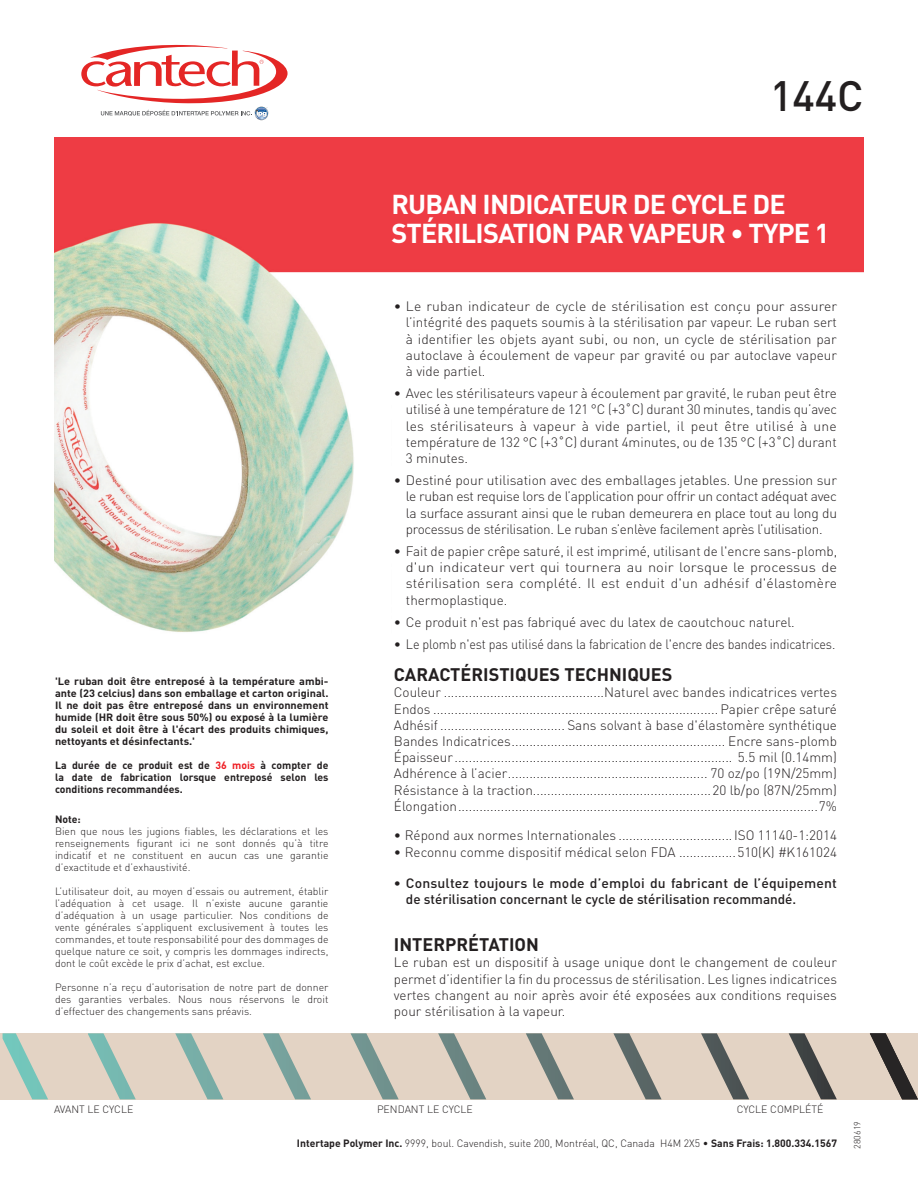
<style>
.page{position:relative;width:918px;height:1188px;background:#fff}
.page>*{position:absolute;margin:0;border:0;box-sizing:border-box;transform-origin:0 0}
.t1{font:500 42px "DIN";color:#231f20}
.t2{font:700 27px/28.5px "DIN";letter-spacing:-.03em;color:#fff}
.t3{font:700 18px "DIN";color:#231f20}
.t4{font:300 13.5px/16.2px "DIN";color:#231f20;text-align:justify}
.t5{font:500 13.5px/16.2px "DIN";color:#231f20}
.t6{font:300 10.5px/12px "DIN";color:#231f20;text-align:justify}
.t7{font:700 10.5px/12px "DIN";color:#231f20;text-align:justify;scale:1.04 1}
.t8{font:700 10.5px/12px "DIN";color:#231f20;text-align:justify}
.t9{font:300 9px "DIN";color:#231f20}
.s1{color:#ee1d23}
.s2{font-weight:700}
</style>
<div class="page">
<img style="left:54px;top:137px;width:810px;height:495px">
<svg style="left:81px;top:44px;width:207px;height:76px"></svg>
<div style="left:0;top:1033px;width:918px;height:66px;background:#e3d3c4"></div>
<svg style="left:789px;top:1033px;width:48px;height:66px"></svg>
<svg style="left:870px;top:1033px;width:48px;height:66px"></svg>
<svg style="left:701px;top:1033px;width:48px;height:66px"></svg>
<svg style="left:613px;top:1033px;width:49px;height:66px"></svg>
<svg style="left:526px;top:1033px;width:48px;height:66px"></svg>
<svg style="left:438px;top:1033px;width:48px;height:66px"></svg>
<svg style="left:351px;top:1033px;width:48px;height:66px"></svg>
<svg style="left:263px;top:1033px;width:48px;height:66px"></svg>
<svg style="left:175px;top:1033px;width:48px;height:66px"></svg>
<svg style="left:88px;top:1033px;width:48px;height:66px"></svg>
<svg style="left:3px;top:1033px;width:45px;height:66px"></svg>
<h1 class="t1" style="left:770px;top:69px;width:95px">144C</h1>
<p class="t7" style="left:55px;top:675px;width:264px">'Le ruban doit être entreposé à la température ambi&shy;ante (23 celcius) dans son emballage et carton original.<br>Il ne doit pas être entreposé dans un environnement humide (HR doit être sous 50%) ou exposé à la lumière du soleil et doit être à l'écart des produits chimiques, nettoyants et désinfectants.'</p>
<p class="t8" style="left:55px;top:759px;width:275px">La durée de ce produit est de <span class="s1">36 mois</span> à compter de la date de fabrication lorsque entreposé selon les conditions recommandées.</p>
<p class="t8" style="left:55px;top:813px;width:27px">Note:</p>
<p class="t6" style="left:55px;top:825px;width:275px">Bien que nous les jugions fiables, les déclarations et les renseignements figurant ici ne sont donnés qu’à titre indicatif et ne constituent en aucun cas une garantie d’exactitude et d’exhaustivité.</p>
<p class="t6" style="left:55px;top:885px;width:275px">L’utilisateur doit, au moyen d’essais ou autrement, établir l’adéquation à cet usage. Il n’existe aucune garantie d’adéquation à un usage particulier. Nos conditions de vente générales s’appliquent exclusivement à toutes les commandes, et toute responsabilité pour des dommages de quelque nature ce soit, y compris les dommages indirects, dont le coût excède le prix d’achat, est exclue.</p>
<p class="t6" style="left:55px;top:981px;width:275px">Personne n’a reçu d’autorisation de notre part de donner des garanties verbales. Nous nous réservons le droit d’effectuer des changements sans préavis.</p>
<h2 class="t2" style="left:391px;top:189px;width:440px">RUBAN INDICATEUR DE CYCLE DE<br>STÉRILISATION PAR VAPEUR • TYPE 1</h2>
<p class="t4" style="left:406px;top:298px;width:433px;text-indent:-12px">• Le ruban indicateur de cycle de stérilisation est conçu pour assurer l’intégrité des paquets soumis à la stérilisation par vapeur. Le ruban sert à identifier les objets ayant subi, ou non, un cycle de stérilisation par autoclave à écoulement de vapeur par gravité ou par autoclave vapeur à vide partiel.</p>
<p class="t4" style="left:406px;top:385px;width:433px;text-indent:-12px">• Avec les stérilisateurs vapeur à écoulement par gravité, le ruban peut être utilisé à une température de 121 °C (+3˚C) durant 30 minutes, tandis qu’avec les stérilisateurs à vapeur à vide partiel, il peut être utilisé à une température de 132 °C (+3˚C) durant 4minutes, ou de 135 °C (+3˚C) durant 3 minutes.</p>
<p class="t4" style="left:406px;top:472px;width:433px;text-indent:-12px">• Destiné pour utilisation avec des emballages jetables. Une pression sur le ruban est requise lors de l’application pour offrir un contact adéquat avec la surface assurant ainsi que le ruban demeurera en place tout au long du processus de stérilisation. Le ruban s’enlève facilement après l’utilisation.</p>
<p class="t4" style="left:406px;top:543px;width:433px;text-indent:-12px">• Fait de papier crêpe saturé, il est imprimé, utilisant de l'encre sans-plomb, d'un indicateur vert qui tournera au noir lorsque le processus de stérilisation sera complété. Il est enduit d'un adhésif d'élastomère thermoplastique.</p>
<p class="t4" style="left:394px;top:614px;width:402px">• Ce produit n'est pas fabriqué avec du latex de caoutchouc naturel.</p>
<p class="t4" style="left:394px;top:636px;width:443px">• Le plomb n'est pas utilisé dans la fabrication de l'encre des bandes indicatrices.</p>
<h3 class="t3" style="left:394px;top:663px;width:280px">CARACTÉRISTIQUES TECHNIQUES</h3>
<p class="t4" style="left:394px;top:684px;width:445px">Couleur .............................................Naturel avec bandes indicatrices vertes Endos ................................................................................ Papier crêpe saturé Adhésif ................................... Sans solvant à base d'élastomère synthétique Bandes Indicatrices............................................................ Encre sans-plomb Épaisseur .............................................................................. 5.5 mil (0.14mm)<br>Adhérence à l’acier........................................................ 70 oz/po (19N/25mm)<br>Résistance à la traction..................................................20 lb/po (87N/25mm)<br>Élongation.....................................................................................................7%</p>
<p class="t4" style="left:394px;top:827px;width:445px">• Répond aux normes Internationales ................................ISO 11140-1:2014</p>
<p class="t4" style="left:394px;top:844px;width:445px">• Reconnu comme dispositif médical selon FDA ................510(K) #K161024</p>
<p class="t5" style="left:406px;top:874px;width:433px;text-indent:-12px">• Consultez toujours le mode d’emploi du fabricant de l’équipement de stérilisation concernant le cycle de stérilisation recommandé.</p>
<h3 class="t3" style="left:394px;top:933px;width:146px">INTERPRÉTATION</h3>
<p class="t4" style="left:394px;top:954px;width:445px">Le ruban est un dispositif à usage unique dont le changement de couleur permet d’identifier la fin du processus de stérilisation. Les lignes indicatrices vertes changent au noir après avoir été exposées aux conditions requises pour stérilisation à la vapeur.</p>
<p class="t6" style="left:54px;top:1103px;width:81px">AVANT LE CYCLE</p>
<p class="t6" style="left:377px;top:1103px;width:97px">PENDANT LE CYCLE</p>
<p class="t6" style="left:737px;top:1103px;width:88px">CYCLE COMPLÉTÉ</p>
<p class="t6" style="left:297px;top:1137px;width:542px"><span class="s2">Intertape Polymer Inc.</span> 9999, boul. Cavendish, suite 200, Montréal, QC, Canada H4M 2X5 • <span class="s2">Sans Frais: 1.800.334.1567</span></p>
<p class="t9" style="left:852px;top:1149px;width:29px;rotate:-90deg">280619</p>
</div>
